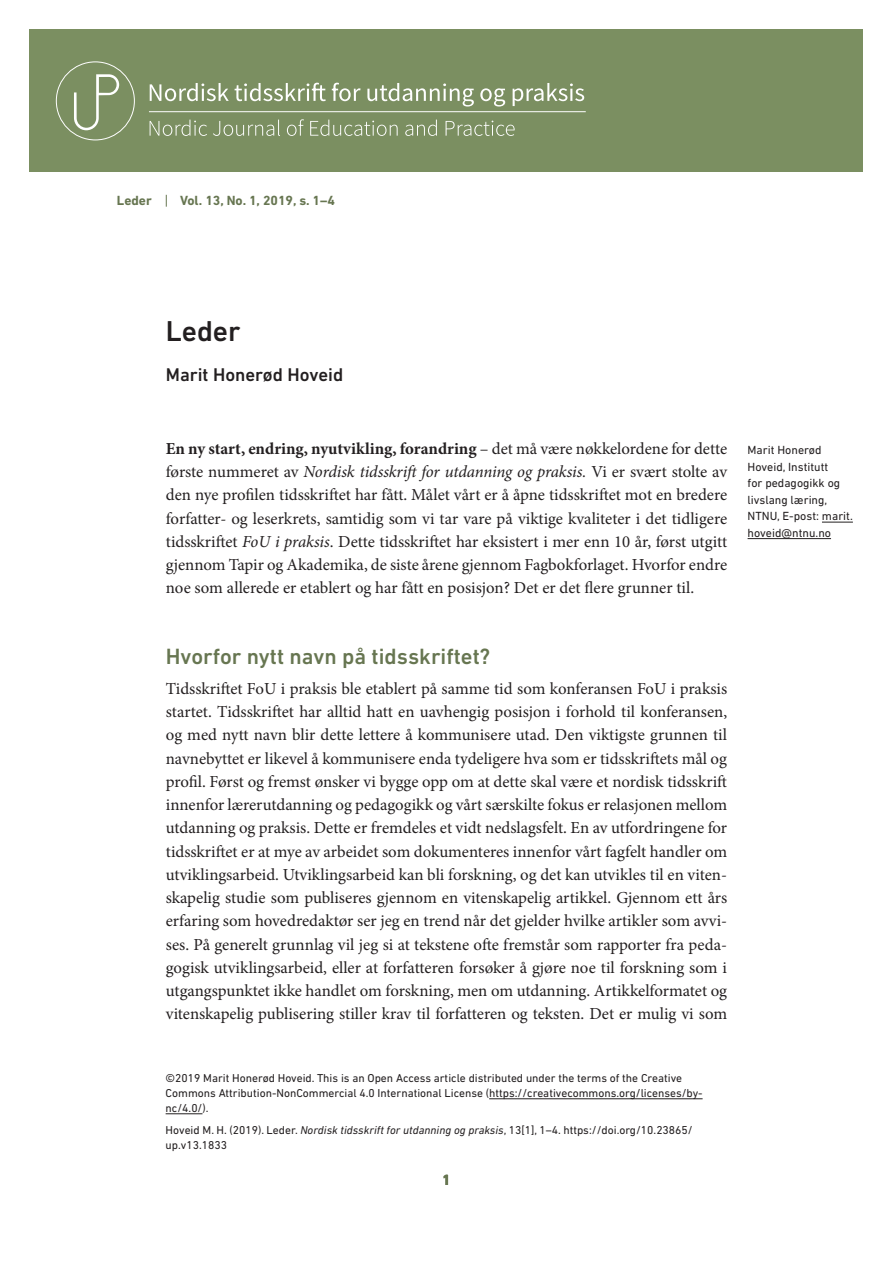
<style>
.page{position:relative;width:893px;height:1263px;background:#fff}
.page>*{position:absolute;margin:0;border:0;box-sizing:border-box;transform-origin:0 0}
.t1{font:500 29.25px "DIN Next LT Pro";color:#231f20}
.t2{font:500 22.5px "DIN Next LT Pro";color:#677651}
.t3{font:500 18.75px "DIN Next LT Pro";color:#231f20}
.t4{font:16.8px/23.2px "Minion Pro";color:#231f20;text-align:justify}
.t5{font:700 15px "DIN Next LT Pro";color:#677651}
.t6{font:700 13.5px "DIN Next LT Pro";color:#677651}
.t7{font:12px/16.5px "DIN Next LT Pro";color:#231f20}
.t8{font:11.7px/15px "DIN Next LT Pro";color:#231f20}
.s1{font-weight:700}
.s2{font-style:italic}
</style>
<div class="page">
<div style="left:30px;top:30px;width:833px;height:142px;background:#7b8f61"></div>
<div style="left:56px;top:61px;width:79px;height:79px;border:1px solid #fff;border-radius:50%"></div>
<svg style="left:74px;top:74px;width:45px;height:56px"></svg>
<svg style="left:150px;top:120px;width:57px;height:16px"></svg>
<svg style="left:213px;top:120px;width:67px;height:16px"></svg>
<svg style="left:287px;top:119px;width:17px;height:17px"></svg>
<svg style="left:310px;top:120px;width:88px;height:16px"></svg>
<svg style="left:405px;top:120px;width:32px;height:16px"></svg>
<svg style="left:446px;top:121px;width:69px;height:15px"></svg>
<hr style="left:149px;top:111px;width:437px;height:1px;background:#fff">
<svg style="left:150px;top:83px;width:79px;height:18px"></svg>
<svg style="left:235px;top:83px;width:91px;height:18px"></svg>
<svg style="left:332px;top:83px;width:29px;height:18px"></svg>
<svg style="left:367px;top:83px;width:107px;height:24px"></svg>
<svg style="left:480px;top:88px;width:25px;height:19px"></svg>
<svg style="left:513px;top:83px;width:71px;height:23px"></svg>
<hr style="left:822px;top:522px;width:31px;height:1px;background:#231f20">
<hr style="left:748px;top:538px;width:83px;height:1px;background:#231f20">
<svg style="left:166px;top:195px;width:1px;height:12px"></svg>
<hr style="left:489px;top:1098px;width:214px;height:1px;background:#231f20">
<hr style="left:166px;top:1113px;width:36px;height:1px;background:#231f20">
<p class="t6" style="left:117px;top:192px;width:36px">Leder</p>
<p class="t6" style="left:180px;top:192px;width:156px">Vol. 13, No. 1, 2019, s. 1–4</p>
<h1 class="t1" style="left:166px;top:314px;width:76px">Leder</h1>
<p class="t3" style="left:166px;top:364px;width:179px">Marit Honerød Hoveid</p>
<p class="t4" style="left:166px;top:437px;width:563px"><span class="s1">En ny start, endring, nyutvikling, forandring</span> – det må være nøkkelordene for dette første nummeret av <span class="s2">Nordisk tidsskrift for utdanning og praksis.</span> Vi er svært stolte av den nye profilen tidsskriftet har fått. Målet vårt er å åpne tidsskriftet mot en bredere forfatter- og leserkrets, samtidig som vi tar vare på viktige kvaliteter i det tidligere tidsskriftet <span class="s2">FoU i praksis</span>. Dette tidsskriftet har eksistert i mer enn 10 år, først utgitt gjennom Tapir og Akademika, de siste årene gjennom Fagbokforlaget. Hvorfor endre noe som allerede er etablert og har fått en posisjon? Det er det flere grunner til.</p>
<h2 class="t2" style="left:166px;top:643px;width:326px">Hvorfor nytt navn på tidsskriftet?</h2>
<p class="t4" style="left:166px;top:677px;width:563px">Tidsskriftet FoU i praksis ble etablert på samme tid som konferansen FoU i praksis startet. Tidsskriftet har alltid hatt en uavhengig posisjon i forhold til konferansen, og med nytt navn blir dette lettere å kommunisere utad. Den viktigste grunnen til navnebyttet er likevel å kommunisere enda tydeligere hva som er tidsskriftets mål og profil. Først og fremst ønsker vi bygge opp om at dette skal være et nordisk tidsskrift innenfor lærerutdanning og pedagogikk og vårt særskilte fokus er relasjonen mellom utdanning og praksis. Dette er fremdeles et vidt nedslagsfelt. En av utfordringene for tidsskriftet er at mye av arbeidet som dokumenteres innenfor vårt fagfelt handler om utviklingsarbeid. Utviklingsarbeid kan bli forskning, og det kan utvikles til en viten&shy;skapelig studie som publiseres gjennom en vitenskapelig artikkel. Gjennom ett års erfaring som hovedredaktør ser jeg en trend når det gjelder hvilke artikler som avvi&shy;ses. På generelt grunnlag vil jeg si at tekstene ofte fremstår som rapporter fra peda&shy;gogisk utviklingsarbeid, eller at forfatteren forsøker å gjøre noe til forskning som i utgangspunktet ikke handlet om forskning, men om utdanning. Artikkelformatet og vitenskapelig publisering stiller krav til forfatteren og teksten. Det er mulig vi som</p>
<p class="t8" style="left:166px;top:1070px;width:538px">©2019 Marit Honerød Hoveid. This is an Open Access article distributed under the terms of the Creative<br>Commons Attribution-NonCommercial 4.0 International License (https://creativecommons.org/licenses/by&shy;nc/4.0/).</p>
<p class="t8" style="left:166px;top:1122px;width:529px">Hoveid M. H. (2019). Leder. <span class="s2">Nordisk tidsskrift for utdanning og praksis</span>, 13[1], 1–4. https://doi.org/10.23865/ up.v13.1833</p>
<p class="t5" style="left:442px;top:1171px;width:10px">1</p>
<p class="t7" style="left:748px;top:441px;width:107px">Marit Honerød<br>Hoveid, Institutt<br>for pedagogikk og livslang læring,<br>NTNU, E-post: marit. hoveid@ntnu.no</p>
</div>
